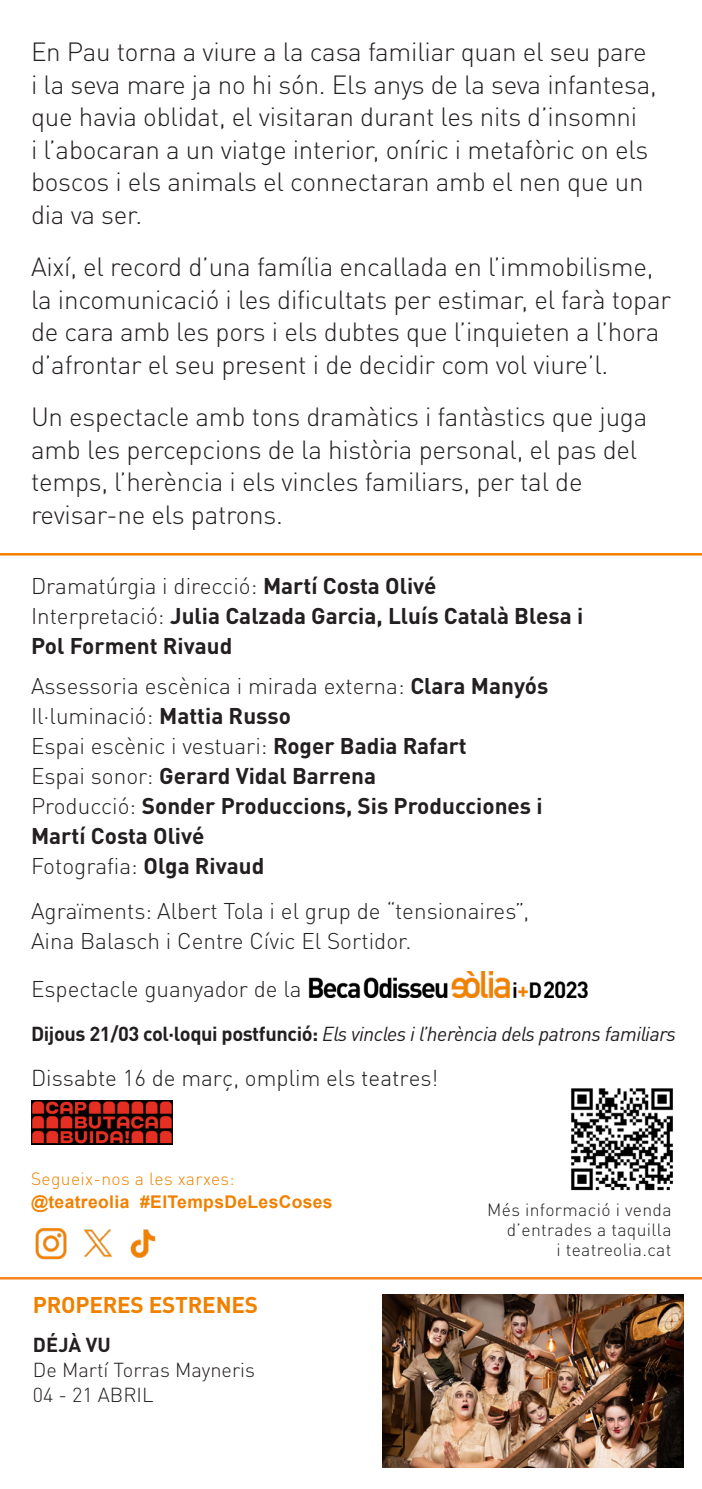
<style>
.page{position:relative;width:702px;height:1489px;background:#fff}
.page>*{position:absolute;margin:0;border:0;box-sizing:border-box;transform-origin:0 0}
.t1{font:300 26px/32.5px "DIN Pro";letter-spacing:-.01em;color:#231f20}
.t2{font:300 22.5px/45px "DIN Pro";color:#231f20}
.t3{font:700 22.5px "DIN Pro";color:#231f20}
.t4{font:300 22.5px "DIN";color:#231f20}
.t5{font:700 22.5px "DIN Pro";letter-spacing:-.01em;color:#f08100}
.t6{font:italic 20px "DIN Pro";letter-spacing:-.02em;color:#231f20}
.t7{font:300 20px/25px "DIN Pro";color:#231f20}
.t8{font:300 17.5px "DIN Pro";letter-spacing:.02em;color:#231f20}
.t9{font:700 17.5px "Arial";letter-spacing:.02em;color:#f08100}
.t10{font:300 17.5px "DIN Pro";letter-spacing:.02em;color:#f08100}
.s1{font-weight:700}
.s2{font-weight:300}
.s3{font-weight:700;font-style:normal}
</style>
<div class="page">
<hr style="left:0;top:553px;width:702px;height:2px;background:#f08100">
<img style="left:35px;top:1228px;width:32px;height:32px">
<img style="left:130px;top:1229px;width:26px;height:29px">
<img style="left:308px;top:971px;width:280px;height:26px">
<img style="left:31px;top:1100px;width:142px;height:44px">
<img style="left:84px;top:1229px;width:29px;height:28px">
<img style="left:382px;top:1294px;width:302px;height:173px">
<hr style="left:0;top:1276px;width:702px;height:3px;background:#f58522">
<img style="left:571px;top:1088px;width:102px;height:103px">
<p class="t1" style="left:31px;top:33px;width:627px">En Pau torna a viure a la casa familiar quan el seu pare i la seva mare ja no hi són. Els anys de la seva infantesa, que havia oblidat, el visitaran durant les nits d’insomni<br>i l’abocaran a un viatge interior, oníric i metafòric on els boscos i els animals el connectaran amb el nen que un dia va ser.</p>
<p class="t1" style="left:31px;top:248px;width:641px">Així, el record d’una família encallada en l’immobilisme, la incomunicació i les dificultats per estimar, el farà topar de cara amb les pors i els dubtes que l’inquieten a l’hora d’afrontar el seu present i de decidir com vol viure’l.</p>
<p class="t1" style="left:31px;top:398px;width:617px">Un espectacle amb tons dramàtics i fantàstics que juga amb les percepcions de la història personal, el pas del temps, l’herència i els vincles familiars, per tal de</p>
<p class="t1" style="left:31px;top:496px;width:253px">revisar-ne els patrons.</p>
<p class="t2" style="left:31px;top:561px;width:407px">Dramatúrgia i direcció: <span class="s1">Martí Costa Olivé</span></p>
<p class="t3" style="left:31px;top:597px;width:553px"><span class="s2">Interpretació:</span> Julia Calzada Garcia, Lluís Català Blesa i</p>
<p class="t3" style="left:31px;top:627px;width:203px">Pol Forment Rivaud</p>
<p class="t2" style="left:31px;top:661px;width:519px">Assessoria escènica i mirada externa: <span class="s1">Clara Manyós</span></p>
<p class="t2" style="left:31px;top:691px;width:261px">Il·luminació: <span class="s1">Mattia Russo</span></p>
<p class="t2" style="left:31px;top:721px;width:437px">Espai escènic i vestuari: <span class="s1">Roger Badia Rafart</span></p>
<p class="t3" style="left:31px;top:757px;width:346px"><span class="s2">Espai sonor:</span> Gerard Vidal Barrena</p>
<p class="t3" style="left:31px;top:787px;width:513px"><span class="s2">Producció:</span> Sonder Produccions, Sis Producciones i</p>
<p class="t3" style="left:31px;top:817px;width:175px">Martí Costa Olivé</p>
<p class="t2" style="left:31px;top:841px;width:499px">Fotografia: <span class="s1">Olga Rivaud<br></span>Agraïments: Albert Tola i el grup de “tensionaires”,</p>
<p class="t2" style="left:31px;top:916px;width:382px">Aina Balasch i Centre Cívic El Sortidor.</p>
<p class="t2" style="left:31px;top:964px;width:272px">Espectacle guanyador de la</p>
<p class="t6" style="left:31px;top:1018px;width:646px"><span class="s3">Dijous 21/03 col·loqui postfunció:</span> Els vincles i l’herència dels patrons familiars</p>
<p class="t4" style="left:31px;top:1063px;width:409px">Dissabte 16 de març, omplim els teatres!</p>
<p class="t10" style="left:31px;top:1165px;width:205px">Segueix-nos a les xarxes:</p>
<p class="t9" style="left:31px;top:1189px;width:303px">@teatreolia #ElTempsDeLesCoses</p>
<p class="t5" style="left:33px;top:1285px;width:227px">PROPERES ESTRENES</p>
<p class="t7" style="left:33px;top:1329px;width:223px"><span class="s1">DÉJÀ VU<br></span>De Martí Torras Mayneris</p>
<p class="t7" style="left:33px;top:1379px;width:122px">04 - 21 ABRIL</p>
<p class="t8" style="left:487px;top:1195px;width:186px">Més informació i venda</p>
<p class="t8" style="left:506px;top:1215px;width:166px">d’entrades a taquilla</p>
<p class="t8" style="left:556px;top:1235px;width:117px">i teatreolia.cat</p>
</div>
